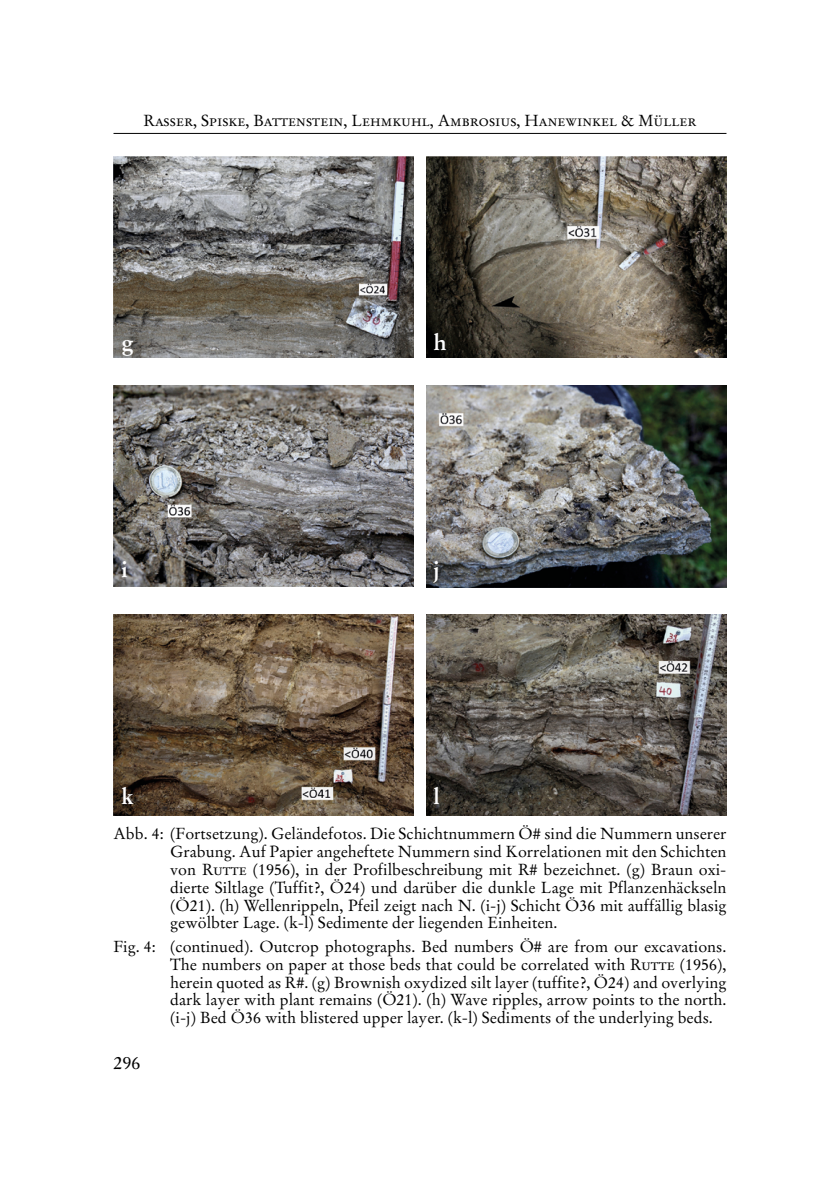
<style>
.page{position:relative;width:840px;height:1191px;background:#fff}
.page>*{position:absolute;margin:0;border:0;box-sizing:border-box;transform-origin:0 0}
.t1{font:700 22px "Stempel Garamond CE";color:#fff}
.t2{font:18px "Stempel Garamond CE";color:#000}
.t3{font:16px/17.8px "Stempel Garamond CE";color:#000;text-align:justify}
.t4{font:16px "Stempel Garamond Roman SC";color:#000}
.s1{font-family:"Stempel Garamond CE"}
.s2{font-family:"Stempel Garamond Roman SC"}
</style>
<div class="page">
<hr style="left:113px;top:133px;width:613px;height:1px;background:#000">
<img style="left:113px;top:156px;width:301px;height:202px">
<img style="left:426px;top:156px;width:300px;height:202px">
<img style="left:113px;top:386px;width:301px;height:201px">
<img style="left:426px;top:386px;width:300px;height:201px">
<img style="left:113px;top:615px;width:301px;height:200px">
<img style="left:426px;top:615px;width:300px;height:200px">
<p class="t4" style="left:143px;top:111px;width:554px">Rasser, Spiske, Battenstein, Lehmkuhl, Ambrosius, Hanewinkel <span class="s1">&amp;</span> Müller</p>
<p class="t1" style="left:121px;top:328px;width:14px">g</p>
<p class="t1" style="left:433px;top:328px;width:15px">h</p>
<p class="t1" style="left:121px;top:555px;width:8px">i</p>
<p class="t1" style="left:121px;top:782px;width:14px">k</p>
<p class="t1" style="left:433px;top:555px;width:8px">j</p>
<p class="t1" style="left:433px;top:782px;width:8px">l</p>
<p class="t3" style="left:170px;top:825px;width:557px;text-indent:-57px">Abb. 4: (Fortsetzung). Geländefotos. Die Schichtnummern Ö# sind die Nummern unserer Grabung. Auf Papier angeheftete Nummern sind Korrelationen mit den Schichten von <span class="s2">Rutte</span> (1956), in der Profilbeschreibung mit R# bezeichnet. (g) Braun oxi&shy;dierte Siltlage (Tuffit?, Ö24) und darüber die dunkle Lage mit Pflanzenhäckseln (Ö21). (h) Wellenrippeln, Pfeil zeigt nach N. (i-j) Schicht Ö36 mit auffällig blasig gewölbter Lage. (k-l) Sedimente der liegenden Einheiten.</p>
<p class="t3" style="left:170px;top:937px;width:557px;text-indent:-57px">Fig. 4: (continued). Outcrop photographs. Bed numbers Ö# are from our excavations.<br>The numbers on paper at those beds that could be correlated with <span class="s2">Rutte</span> (1956), herein quoted as R#. (g) Brownish oxydized silt layer (tuffite?, Ö24) and overlying dark layer with plant remains (Ö21). (h) Wave ripples, arrow points to the north. (i-j) Bed Ö36 with blistered upper layer. (k-l) Sediments of the underlying beds.</p>
<p class="t2" style="left:113px;top:1051px;width:28px">296</p>
</div>
